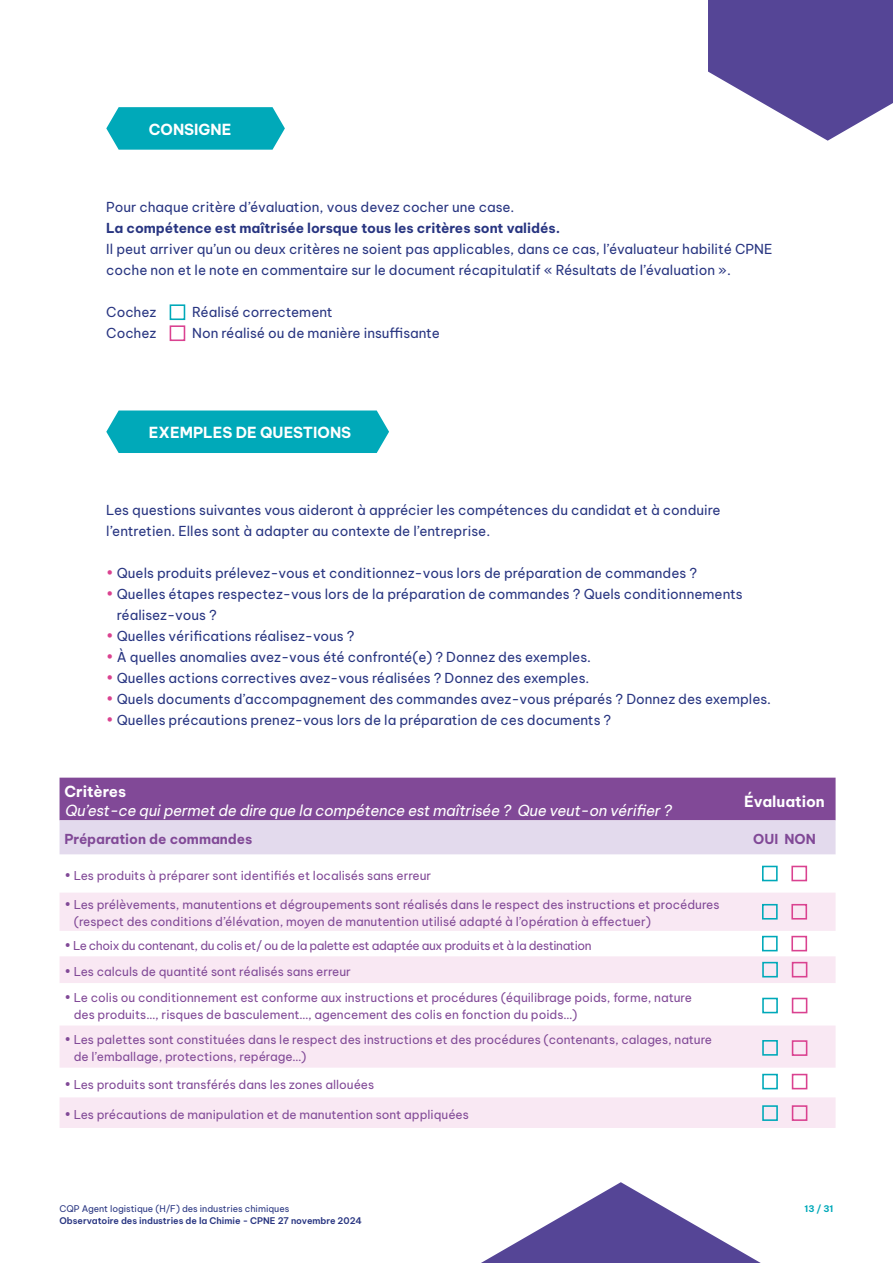
<style>
.page{position:relative;width:893px;height:1263px;background:#fff}
.page>*{position:absolute;margin:0;border:0;box-sizing:border-box;transform-origin:0 0}
.t1{font:italic 15px "Be Vietnam Pro";color:#fff}
.t2{font:700 15px "Be Vietnam Pro";color:#fff}
.t3{font:13.5px/21px "Be Vietnam Pro";color:#283581}
.t4{font:700 13.5px "Be Vietnam Pro";letter-spacing:-.005em;color:#283581}
.t5{font:700 13.5px "Be Vietnam Pro";letter-spacing:-.005em;color:#814997}
.t6{font:12px/16.5px "Be Vietnam Pro";color:#814997}
.t7{font:12px "Be Vietnam Pro";letter-spacing:-.03em;color:#814997}
.t8{font:600 9px "Be Vietnam Pro";color:#283581}
.t9{font:9px "Be Vietnam Pro";color:#283581}
.t10{font:700 9px "Be Vietnam Pro";color:#00a9b9}
.s1{color:#da4290}
</style>
<div class="page">
<svg style="left:481px;top:1182px;width:280px;height:81px"></svg>
<svg style="left:708px;top:0;width:185px;height:141px"></svg>
<svg style="left:106px;top:107px;width:179px;height:43px;background:#14b0be"></svg>
<div style="left:170px;top:304px;width:15px;height:16px;border:2px solid #00a9b9"></div>
<div style="left:170px;top:325px;width:15px;height:16px;border:2px solid #da4290"></div>
<svg style="left:106px;top:410px;width:283px;height:43px;background:#0eadbc"></svg>
<svg style="left:60px;top:778px;width:776px;height:76px;background:#ac89bd"></svg>
<svg style="left:60px;top:893px;width:776px;height:235px;fill:#f9e8f3"></svg>
<div style="left:762px;top:866px;width:16px;height:15px;border:2px solid #00a9b9"></div>
<div style="left:791px;top:866px;width:16px;height:15px;border:2px solid #da4290"></div>
<div style="left:762px;top:904px;width:16px;height:15px;border:2px solid #00a9b9"></div>
<div style="left:791px;top:904px;width:16px;height:15px;border:2px solid #da4290"></div>
<div style="left:762px;top:936px;width:16px;height:15px;border:2px solid #00a9b9"></div>
<div style="left:791px;top:936px;width:16px;height:15px;border:2px solid #da4290"></div>
<div style="left:762px;top:962px;width:16px;height:15px;border:2px solid #00a9b9"></div>
<div style="left:792px;top:962px;width:15px;height:15px;border:2px solid #da4290"></div>
<div style="left:762px;top:998px;width:16px;height:15px;border:2px solid #00a9b9"></div>
<div style="left:792px;top:998px;width:15px;height:15px;border:2px solid #da4290"></div>
<div style="left:792px;top:1040px;width:15px;height:16px;border:2px solid #da4290"></div>
<div style="left:762px;top:1040px;width:16px;height:16px;border:2px solid #00a9b9"></div>
<div style="left:762px;top:1074px;width:16px;height:15px;border:2px solid #00a9b9"></div>
<div style="left:762px;top:1105px;width:16px;height:16px;border:2px solid #00a9b9"></div>
<div style="left:792px;top:1074px;width:15px;height:15px;border:2px solid #da4290"></div>
<div style="left:792px;top:1105px;width:15px;height:16px;border:2px solid #da4290"></div>
<div style="left:60px;top:1203px;width:457px;height:21px;background:#fff"></div>
<p class="t2" style="left:149px;top:116px;width:84px">CONSIGNE</p>
<p class="t3" style="left:106px;top:195px;width:410px">Pour chaque critère d’évaluation, vous devez cocher une case.</p>
<p class="t4" style="left:106px;top:217px;width:455px">La compétence est maîtrisée lorsque tous les critères sont validés.</p>
<p class="t3" style="left:106px;top:237px;width:668px">Il peut arriver qu’un ou deux critères ne soient pas applicables, dans ce cas, l’évaluateur habilité CPNE coche non et le note en commentaire sur le document récapitulatif « Résultats de l’évaluation ».</p>
<p class="t3" style="left:106px;top:300px;width:52px">Cochez</p>
<p class="t3" style="left:192px;top:300px;width:142px">Réalisé correctement</p>
<p class="t3" style="left:106px;top:321px;width:52px">Cochez</p>
<p class="t3" style="left:192px;top:321px;width:249px">Non réalisé ou de manière insuffisante</p>
<p class="t2" style="left:149px;top:420px;width:204px">EXEMPLES DE QUESTIONS</p>
<p class="t3" style="left:106px;top:499px;width:616px">Les questions suivantes vous aideront à apprécier les compétences du candidat et à conduire l’entretien. Elles sont à adapter au contexte de l’entreprise.</p>
<p class="t3" style="left:106px;top:562px;width:592px"><span class="s1">•</span> Quels produits prélevez-vous et conditionnez-vous lors de préparation de commandes ?</p>
<p class="t3" style="left:117px;top:583px;width:627px;text-indent:-11px"><span class="s1">•</span> Quelles étapes respectez-vous lors de la préparation de commandes ? Quels conditionnements réalisez-vous ?</p>
<p class="t3" style="left:106px;top:625px;width:250px"><span class="s1">•</span> Quelles vérifications réalisez-vous ?</p>
<p class="t3" style="left:106px;top:646px;width:486px"><span class="s1">•</span> À quelles anomalies avez-vous été confronté(e) ? Donnez des exemples.</p>
<p class="t3" style="left:106px;top:667px;width:485px"><span class="s1">•</span> Quelles actions correctives avez-vous réalisées ? Donnez des exemples.</p>
<p class="t3" style="left:106px;top:688px;width:666px"><span class="s1">•</span> Quels documents d’accompagnement des commandes avez-vous préparés ? Donnez des exemples.</p>
<p class="t3" style="left:106px;top:709px;width:507px"><span class="s1">•</span> Quelles précautions prenez-vous lors de la préparation de ces documents ?</p>
<p class="t2" style="left:64px;top:779px;width:63px">Critères</p>
<p class="t1" style="left:64px;top:797px;width:612px">Qu’est-ce quipermetde dire que la compétence estmaîtrisée ? Que veut-on vérifier?</p>
<p class="t2" style="left:744px;top:788px;width:82px">Évaluation</p>
<p class="t5" style="left:64px;top:827px;width:190px">Préparation de commandes</p>
<p class="t5" style="left:753px;top:827px;width:64px">OUI NON</p>
<p class="t6" style="left:64px;top:866px;width:368px">• Les produits à préparer sont identifiés et localisés sans erreur</p>
<p class="t6" style="left:74px;top:896px;width:647px;text-indent:-9px">• Les prélèvements, manutentions et dégroupements sont réalisés dans le respect des instructions et procédures (respect des conditions d’élévation, moyen de manutention utilisé adapté à l’opération à effectuer)</p>
<p class="t7" style="left:64px;top:935px;width:529px">• Le choix du contenant, du colis et/ ou de la palette est adaptée aux produits et à la destination</p>
<p class="t6" style="left:64px;top:962px;width:288px">• Les calculs de quantité sont réalisés sans erreur</p>
<p class="t6" style="left:74px;top:988px;width:620px;text-indent:-9px">• Le colis ou conditionnement est conforme aux instructions et procédures (équilibrage poids, forme, nature des produits…, risques de basculement…, agencement des colis en fonction du poids…)</p>
<p class="t6" style="left:74px;top:1030px;width:640px;text-indent:-9px">• Les palettes sont constituées dans le respect des instructions et des procédures (contenants, calages, nature de l’emballage, protections, repérage…)</p>
<p class="t6" style="left:64px;top:1075px;width:311px">• Les produits sont transférés dans les zones allouées</p>
<p class="t6" style="left:64px;top:1105px;width:406px">• Les précautions de manipulation et de manutention sont appliquées</p>
<p class="t9" style="left:60px;top:1202px;width:231px">CQP Agent logistique (H/F) des industries chimiques</p>
<p class="t10" style="left:804px;top:1201px;width:31px">13 / 31</p>
<p class="t8" style="left:60px;top:1213px;width:304px">Observatoire des industries de la Chimie - CPNE 27 novembre 2024</p>
</div>
